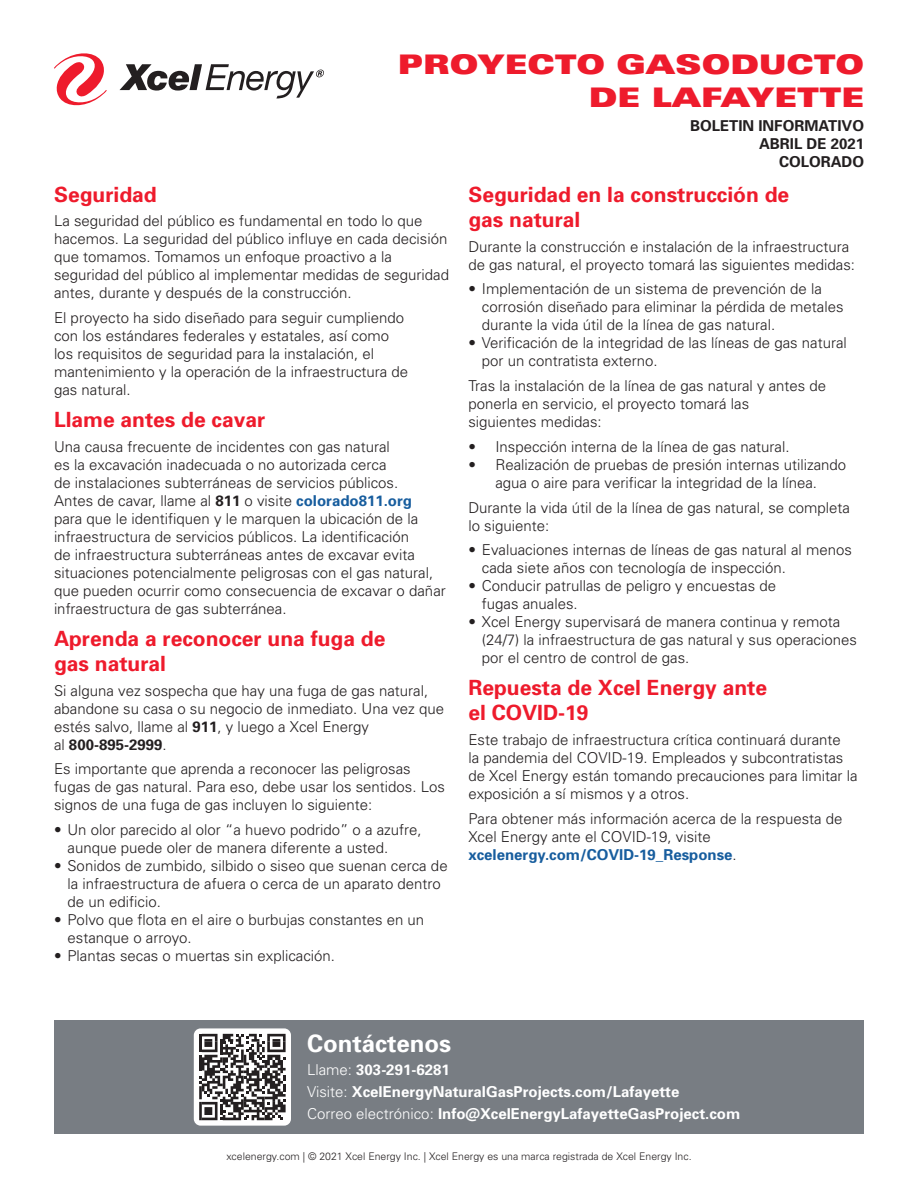
<style>
.page{position:relative;width:918px;height:1188px;background:#fff}
.page>*{position:absolute;margin:0;border:0;box-sizing:border-box;transform-origin:0 0}
.t1{font:900 expanded 27px "Univers";color:#ee1b2c}
.t2{font:700 24px "Univers";color:#fff}
.t3{font:700 21px/25.2px "Univers";color:#ee1b2c}
.t4{font:300 15px/18px "Univers";color:#231f20}
.t5{font:700 15px "Univers";color:#fff}
.t6{font:700 15px "Univers";color:#231f20}
.t7{font:300 10.5px "Univers";color:#231f20}
.s1{font-weight:700}
.s2{font-weight:700;color:#175d9e}
.s3{font-weight:300}
</style>
<div class="page">
<svg style="left:54px;top:53px;width:53px;height:53px"></svg>
<svg style="left:120px;top:64px;width:204px;height:34px"></svg>
<div style="left:54px;top:1020px;width:810px;height:114px;background:#787d83"></div>
<div style="left:194px;top:1028px;width:97px;height:98px;background:#fff;border-radius:7px"></div>
<svg style="left:199px;top:1034px;width:87px;height:86px"></svg>
<p class="t1" style="left:398px;top:48px;width:468px">PROYECTO GASODUCTO</p>
<p class="t1" style="left:589px;top:81px;width:277px">DE LAFAYETTE</p>
<p class="t6" style="left:690px;top:117px;width:175px">BOLETIN INFORMATIVO</p>
<p class="t6" style="left:759px;top:135px;width:107px">ABRIL DE 2021</p>
<p class="t6" style="left:779px;top:153px;width:87px">COLORADO</p>
<p class="t3" style="left:54px;top:182px;width:104px">Seguridad</p>
<p class="t4" style="left:54px;top:212px;width:397px">La seguridad del público es fundamental en todo lo que hacemos. La seguridad del público influye en cada decisión que tomamos. Tomamos un enfoque proactivo a la seguridad del público al implementar medidas de seguridad antes, durante y después de la construcción.</p>
<p class="t4" style="left:54px;top:309px;width:356px">El proyecto ha sido diseñado para seguir cumpliendo con los estándares federales y estatales, así como los requisitos de seguridad para la instalación, el mantenimiento y la operación de la infraestructura de gas natural.</p>
<p class="t3" style="left:54px;top:407px;width:213px">Llame antes de cavar</p>
<p class="t4" style="left:54px;top:437px;width:393px">Una causa frecuente de incidentes con gas natural<br>es la excavación inadecuada o no autorizada cerca<br>de instalaciones subterráneas de servicios públicos.<br>Antes de cavar, llame al <span class="s1">811</span> o visite <span class="s2">colorado811.org<br></span>para que le identifiquen y le marquen la ubicación de la infraestructura de servicios públicos. La identificación<br>de infraestructura subterráneas antes de excavar evita situaciones potencialmente peligrosas con el gas natural, que pueden ocurrir como consecuencia de excavar o dañar infraestructura de gas subterránea.</p>
<p class="t3" style="left:54px;top:626px;width:333px">Aprenda a reconocer una fuga de gas natural</p>
<p class="t4" style="left:54px;top:681px;width:392px">Si alguna vez sospecha que hay una fuga de gas natural, abandone su casa o su negocio de inmediato. Una vez que estés salvo, llame al <span class="s1">911</span>, y luego a Xcel Energy<br>al <span class="s1">800-895-2999</span>.</p>
<p class="t4" style="left:54px;top:760px;width:392px">Es importante que aprenda a reconocer las peligrosas fugas de gas natural. Para eso, debe usar los sentidos. Los signos de una fuga de gas incluyen lo siguiente:</p>
<p class="t4" style="left:68px;top:821px;width:356px;text-indent:-14px">• Un olor parecido al olor “a huevo podrido” o a azufre, aunque puede oler de manera diferente a usted.</p>
<p class="t4" style="left:68px;top:857px;width:382px;text-indent:-14px">• Sonidos de zumbido, silbido o siseo que suenan cerca de la infraestructura de afuera o cerca de un aparato dentro de un edificio.</p>
<p class="t4" style="left:68px;top:911px;width:358px;text-indent:-14px">• Polvo que flota en el aire o burbujas constantes en un estanque o arroyo.</p>
<p class="t4" style="left:54px;top:947px;width:283px">• Plantas secas o muertas sin explicación.</p>
<p class="t3" style="left:468px;top:182px;width:322px">Seguridad en la construcción de gas natural</p>
<p class="t4" style="left:468px;top:237px;width:388px">Durante la construcción e instalación de la infraestructura de gas natural, el proyecto tomará las siguientes medidas:</p>
<p class="t4" style="left:482px;top:280px;width:363px;text-indent:-14px">• Implementación de un sistema de prevención de la corrosión diseñado para eliminar la pérdida de metales durante la vida útil de la línea de gas natural.</p>
<p class="t4" style="left:482px;top:334px;width:367px;text-indent:-14px">• Verificación de la integridad de las líneas de gas natural por un contratista externo.</p>
<p class="t4" style="left:468px;top:377px;width:359px">Tras la instalación de la línea de gas natural y antes de ponerla en servicio, el proyecto tomará las<br>siguientes medidas:</p>
<p class="t4" style="left:468px;top:437px;width:323px">• Inspección interna de la línea de gas natural.</p>
<p class="t4" style="left:468px;top:455px;width:379px;text-align:center">• Realización de pruebas de presión internas utilizando agua o aire para verificar la integridad de la línea.</p>
<p class="t4" style="left:468px;top:498px;width:383px">Durante la vida útil de la línea de gas natural, se completa lo siguiente:</p>
<p class="t4" style="left:482px;top:541px;width:372px;text-indent:-14px">• Evaluaciones internas de líneas de gas natural al menos cada siete años con tecnología de inspección.</p>
<p class="t4" style="left:482px;top:577px;width:296px;text-indent:-14px">• Conducir patrullas de peligro y encuestas de fugas anuales.</p>
<p class="t4" style="left:482px;top:613px;width:377px;text-indent:-14px">• Xcel Energy supervisará de manera continua y remota (24/7) la infraestructura de gas natural y sus operaciones por el centro de control de gas.</p>
<p class="t3" style="left:468px;top:675px;width:300px">Repuesta de Xcel Energy ante el COVID-19</p>
<p class="t4" style="left:468px;top:731px;width:391px">Este trabajo de infraestructura crítica continuará durante<br>la pandemia del COVID-19. Empleados y subcontratistas de Xcel Energy están tomando precauciones para limitar la exposición a sí mismos y a otros.</p>
<p class="t4" style="left:468px;top:810px;width:376px">Para obtener más información acerca de la respuesta de<br>Xcel Energy ante el COVID-19, visite <span class="s2">xcelenergy.com/COVID-19_Response</span>.</p>
<p class="t2" style="left:307px;top:1029px;width:146px">Contáctenos</p>
<p class="t5" style="left:307px;top:1060px;width:144px"><span class="s3">Llame:</span> 303-291-6281</p>
<p class="t5" style="left:307px;top:1082px;width:374px"><span class="s3">Visite:</span> XcelEnergyNaturalGasProjects.com/Lafayette</p>
<p class="t5" style="left:307px;top:1105px;width:435px"><span class="s3">Correo electrónico:</span> Info@XcelEnergyLafayetteGasProject.com</p>
<p class="t7" style="left:226px;top:1150px;width:467px">xcelenergy.com | © 2021 Xcel Energy Inc. | Xcel Energy es una marca registrada de Xcel Energy Inc.</p>
</div>
